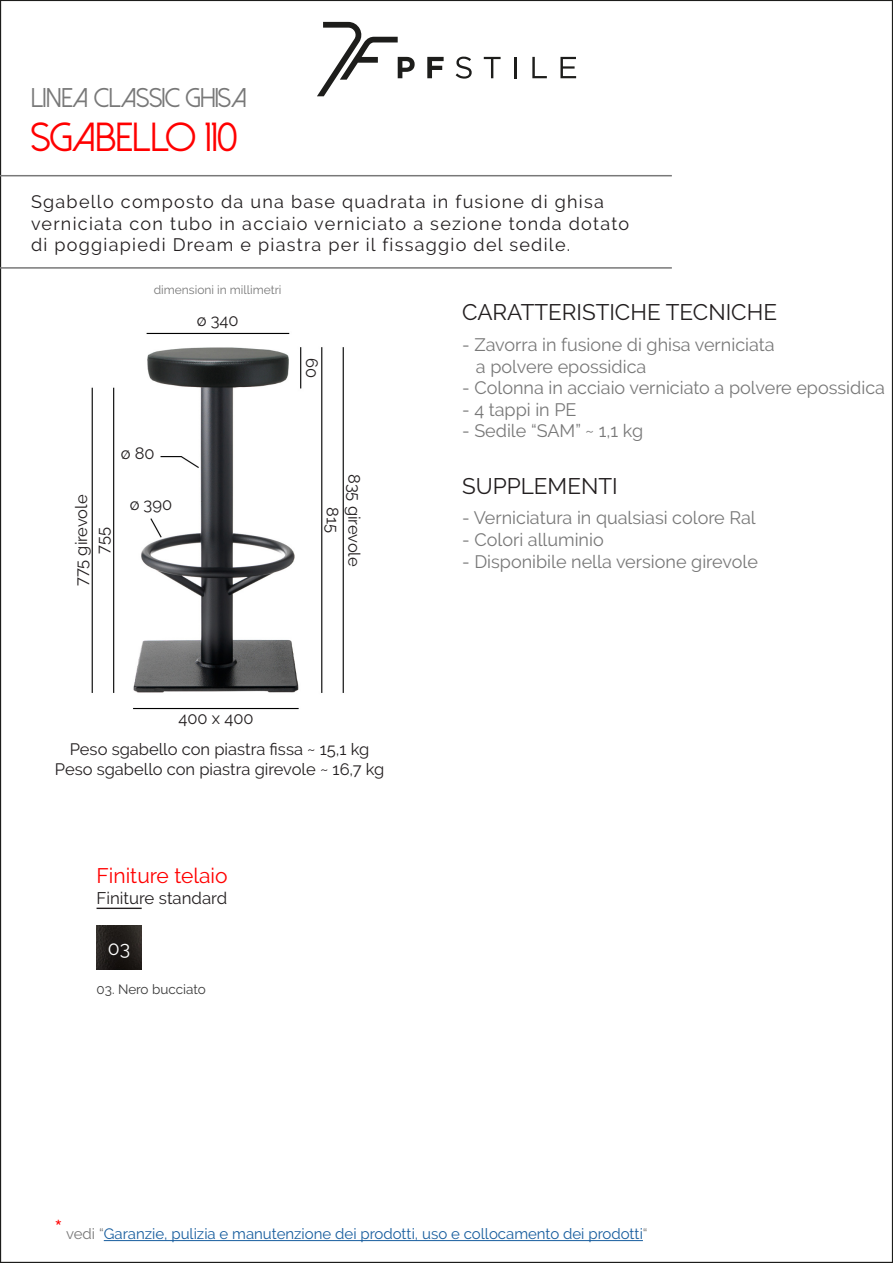
<style>
.page{position:relative;width:893px;height:1263px;background:#fff}
.page>*{position:absolute;margin:0;border:0;box-sizing:border-box;transform-origin:0 0}
.t1{font:40.5px "Dolce Vita";color:#f00}
.t2{font:27px "Dolce Vita";color:#787878}
.t3{font:22.5px "Raleway";color:#231f20}
.t4{font:21px "Raleway";color:#f00}
.t5{font:19.5px "Raleway";color:#fff}
.t6{font:18px/21.6px "Raleway";color:#787878}
.t7{font:18px/21.6px "Raleway";letter-spacing:.07em;color:#231f20}
.t8{font:16.8px "Raleway";color:#231f20}
.t9{font:16.5px/20.7px "Raleway";color:#231f20;text-align:center}
.t10{font:15px "Raleway";color:#175d9e}
.t11{font:13.5px "Raleway";color:#3b3b3b}
.t12{font:12px "Raleway";color:#787878}
.s1{font-size:27px;color:#f00}
.s2{color:#787878}
</style>
<div class="page">
<svg style="left:317px;top:22px;width:98px;height:74px"></svg>
<svg style="left:427px;top:57px;width:17px;height:21px"></svg>
<svg style="left:456px;top:57px;width:16px;height:22px"></svg>
<svg style="left:484px;top:57px;width:17px;height:21px"></svg>
<hr style="left:514px;top:57px;width:3px;height:21px;background:#1d1d1b">
<svg style="left:532px;top:57px;width:15px;height:21px"></svg>
<svg style="left:560px;top:57px;width:16px;height:21px"></svg>
<hr style="left:0;top:1262px;width:893px;height:1px;background:#1d1d1b">
<hr style="left:892px;top:0;width:1px;height:1263px;background:#1d1d1b">
<hr style="left:0;top:0;width:1px;height:1263px;background:#1d1d1b">
<hr style="left:0;top:0;width:893px;height:1px;background:#1d1d1b">
<hr style="left:97px;top:908px;width:45px;height:1px;background:#231f20">
<hr style="left:104px;top:1240px;width:539px;height:1px;background:#175d9e">
<img style="left:97px;top:925px;width:45px;height:45px">
<hr style="left:0;top:175px;width:672px;height:1px;background:#787878">
<img style="left:91px;top:332px;width:253px;height:378px">
<hr style="left:0;top:267px;width:672px;height:2px;background:#787878">
<h2 class="t2" style="left:31px;top:85px;width:217px">LINEA CLASSIC GHISA</h2>
<h1 class="t1" style="left:31px;top:117px;width:207px">SGABELLO 110</h1>
<p class="t7" style="left:31px;top:191px;width:600px">Sgabello composto da una base quadrata in fusione di ghisa verniciata con tubo in acciaio verniciato a sezione tonda dotato di poggiapiedi Dream e piastra per il fissaggio del sedile.</p>
<p class="t12" style="left:154px;top:283px;width:129px">dimensioni in millimetri</p>
<p class="t9" style="left:197px;top:310px;width:43px">ø 340</p>
<p class="t9" style="left:121px;top:443px;width:35px">ø 80</p>
<p class="t9" style="left:71px;top:586px;width:93px;rotate:-90deg">775 girevole</p>
<p class="t9" style="left:92px;top:554px;width:28px;rotate:-90deg">755</p>
<p class="t9" style="left:130px;top:493px;width:44px">ø 390</p>
<p class="t9" style="left:178px;top:708px;width:77px">400 x 400</p>
<p class="t9" style="left:322px;top:358px;width:22px;rotate:90deg">60</p>
<p class="t9" style="left:365px;top:474px;width:94px;rotate:90deg">835 girevole</p>
<p class="t9" style="left:343px;top:507px;width:27px;rotate:90deg">815</p>
<p class="t9" style="left:55px;top:738px;width:331px">Peso sgabello con piastra fissa ~ 15,1 kg<br>Peso sgabello con piastra girevole ~ 16,7 kg</p>
<p class="t4" style="left:97px;top:863px;width:133px">Finiture telaio</p>
<p class="t8" style="left:97px;top:888px;width:132px">Finiture standard</p>
<p class="t5" style="left:108px;top:936px;width:24px">03</p>
<p class="t11" style="left:97px;top:981px;width:111px">03. Nero bucciato</p>
<p class="t3" style="left:462px;top:299px;width:316px">CARATTERISTICHE TECNICHE</p>
<p class="t6" style="left:476px;top:334px;width:300px;text-indent:-14px">- Zavorra in fusione di ghisa verniciata a polvere epossidica</p>
<p class="t6" style="left:462px;top:377px;width:424px">- Colonna in acciaio verniciato a polvere epossidica</p>
<p class="t6" style="left:462px;top:399px;width:116px">- 4 tappi in PE</p>
<p class="t6" style="left:462px;top:420px;width:182px">- Sedile “SAM” ~ 1,1 kg</p>
<p class="t3" style="left:462px;top:473px;width:157px">SUPPLEMENTI</p>
<p class="t6" style="left:462px;top:507px;width:295px">- Verniciatura in qualsiasi colore Ral</p>
<p class="t6" style="left:462px;top:529px;width:143px">- Colori alluminio</p>
<p class="t6" style="left:462px;top:550px;width:297px">- Disponibile nella versione girevole</p>
<p class="t10" style="left:54px;top:1225px;width:595px"><span class="s1">*</span> <span class="s2">vedi “</span>Garanzie, pulizia e manutenzione dei prodotti, uso e collocamento dei prodotti<span class="s2">“</span></p>
</div>
